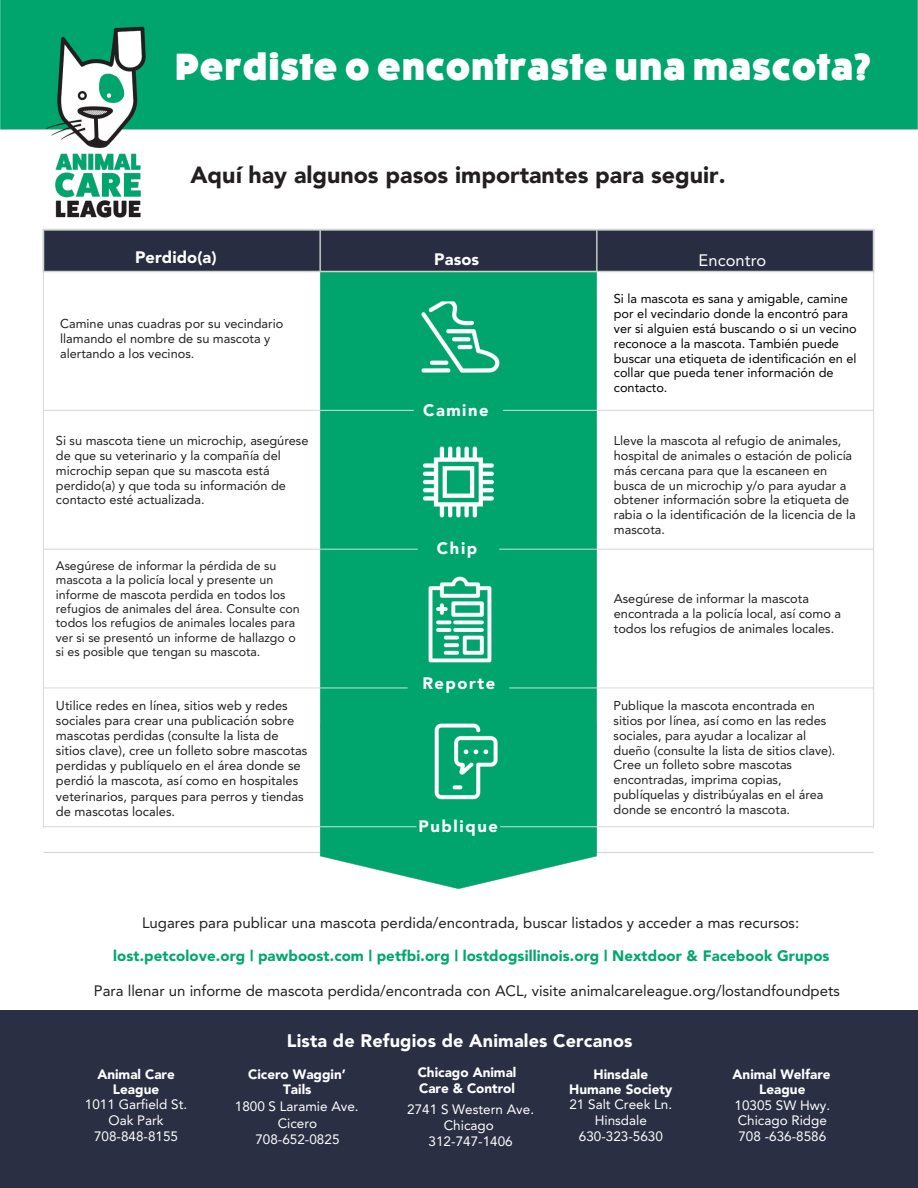
<style>
.page{position:relative;width:918px;height:1188px;background:#fff}
.page>*{position:absolute;margin:0;border:0;box-sizing:border-box;transform-origin:0 0}
.t1{font:38.1px "Fat Frank";letter-spacing:.04em;color:#fff}
.t2{font:900 23.25px "Avenir";color:#231f20}
.t3{font:900 18px "Avenir";letter-spacing:.01em;color:#fff}
.t4{font:900 16.5px "Avenir";letter-spacing:.095em;color:#fff}
.t5{font:900 16.5px "Avenir";letter-spacing:.005em;color:#fff}
.t6{font:16.5px "Avenir";letter-spacing:.005em;color:#fff}
.t7{font:15px "Avenir";color:#231f20}
.t8{font:900 15px "Avenir";letter-spacing:.01em;color:#00a770}
.t9{font:13.5px/15.8px "Avenir";color:#fff;text-align:center}
.t10{font:900 13.5px/14.7px "Avenir";color:#fff;text-align:center}
.t11{font:12.9px/15.1px "Avenir";color:#231f20}
.t12{font:12.75px/14.9px "Avenir";color:#231f20}
.t13{font:12.75px/14.9px "Avenir";color:#000}
.t14{font:12.45px/14.4px "Avenir";color:#231f20}
</style>
<div class="page">
<div style="left:0;top:1011px;width:918px;height:177px;background:#2b2f44"></div>
<img style="left:0;top:0;width:918px;height:218px">
<img style="left:42px;top:229px;width:833px;height:660px">
<p class="t1" style="left:176px;top:45px;width:697px">Perdiste o encontraste una mascota?</p>
<p class="t2" style="left:190px;top:161px;width:537px">Aquí hay algunos pasos importantes para seguir.</p>
<p class="t5" style="left:135px;top:248px;width:83px">Perdido(a)</p>
<p class="t12" style="left:60px;top:316px;width:225px">Camine unas cuadras por su vecindario llamando el nombre de su mascota y alertando a los vecinos.</p>
<p class="t12" style="left:56px;top:433px;width:254px">Si su mascota tiene un microchip, asegúrese de que su veterinario y la compañía del microchip sepan que su mascota está perdido(a) y que toda su información de contacto esté actualizada.</p>
<h3 class="t14" style="left:56px;top:558px;width:245px">Asegúrese de informar la pérdida de su mascota a la policía local y presente un informe de mascota perdida en todos los refugios de animales del área. Consulte con todos los refugios de animales locales para ver si se presentó un informe de hallazgo o si es posible que tengan su mascota.</h3>
<h3 class="t11" style="left:56px;top:698px;width:253px">Utilice redes en línea, sitios web y redes sociales para crear una publicación sobre mascotas perdidas (consulte la lista de sitios clave), cree un folleto sobre mascotas perdidas y publíquelo en el área donde se perdió la mascota, así como en hospitales veterinarios, parques para perros y tiendas de mascotas locales.</h3>
<h3 class="t4" style="left:434px;top:249px;width:46px">Pasos</h3>
<h2 class="t4" style="left:423px;top:400px;width:67px">Camine</h2>
<h1 class="t4" style="left:437px;top:538px;width:42px">Chip</h1>
<p class="t4" style="left:422px;top:673px;width:74px">Reporte</p>
<p class="t4" style="left:418px;top:816px;width:81px">Publique</p>
<p class="t6" style="left:699px;top:251px;width:69px">Encontro</p>
<p class="t13" style="left:614px;top:291px;width:244px">Si la mascota es sana y amigable, camine por el vecindario donde la encontró para ver si alguien está buscando o si un vecino reconoce a la mascota. También puede buscar una etiqueta de identificación en el collar que pueda tener información de contacto.</p>
<h3 class="t12" style="left:614px;top:433px;width:243px">Lleve la mascota al refugio de animales, hospital de animales o estación de policía más cercana para que la escaneen en busca de un microchip y/o para ayudar a obtener información sobre la etiqueta de rabia o la identificación de la licencia de la mascota.</h3>
<h3 class="t12" style="left:614px;top:591px;width:229px">Asegúrese de informar la mascota encontrada a la policía local, así como a todos los refugios de animales locales.</h3>
<h3 class="t12" style="left:614px;top:698px;width:223px">Publique la mascota encontrada en sitios por línea, así como en las redes sociales, para ayudar a localizar al dueño (consulte la lista de sitios clave).<br>Cree un folleto sobre mascotas encontradas, imprima copias, publíquelas y distribúyalas en el área donde se encontró la mascota.</h3>
<p class="t7" style="left:142px;top:914px;width:659px">Lugares para publicar una mascota perdida/encontrada, buscar listados y acceder a mas recursos:</p>
<p class="t8" style="left:113px;top:947px;width:718px">lost.petcolove.org | pawboost.com | petfbi.org | lostdogsillinois.org | Nextdoor &amp; Facebook Grupos</p>
<h3 class="t7" style="left:94px;top:982px;width:747px">Para llenar un informe de mascota perdida/encontrada con ACL, visite animalcareleague.org/lostandfoundpets</h3>
<h4 class="t3" style="left:287px;top:1030px;width:347px">Lista de Refugios de Animales Cercanos</h4>
<h4 class="t10" style="left:97px;top:1067px;width:79px">Animal Care<br>League</h4>
<h4 class="t9" style="left:85px;top:1097px;width:104px">1011 Garfield St.<br>Oak Park<br>708-848-8155</h4>
<p class="t10" style="left:418px;top:1065px;width:100px;line-height:15.8px;text-align:left">Chicago Animal<br>Care &amp; Control</p>
<p class="t9" style="left:407px;top:1102px;width:128px">2741 S Western Ave.<br>Chicago</p>
<p class="t9" style="left:429px;top:1133px;width:86px">312-747-1406</p>
<p class="t10" style="left:733px;top:1067px;width:100px">Animal Welfare</p>
<p class="t10" style="left:759px;top:1082px;width:48px">League</p>
<p class="t9" style="left:735px;top:1097px;width:97px;text-align:left">10305 SW Hwy.<br>Chicago Ridge<br>708 -636-8586</p>
<h3 class="t10" style="left:569px;top:1067px;width:105px">Hinsdale<br>Humane Society</h3>
<p class="t9" style="left:569px;top:1097px;width:104px">21 Salt Creek Ln.<br>Hinsdale<br>630-323-5630</p>
<p class="t10" style="left:248px;top:1067px;width:99px">Cicero Waggin’</p>
<p class="t10" style="left:283px;top:1082px;width:30px">Tails</p>
<p class="t9" style="left:235px;top:1099px;width:125px">1800 S Laramie Ave.</p>
<p class="t9" style="left:255px;top:1115px;width:86px">Cicero<br>708-652-0825</p>
</div>
